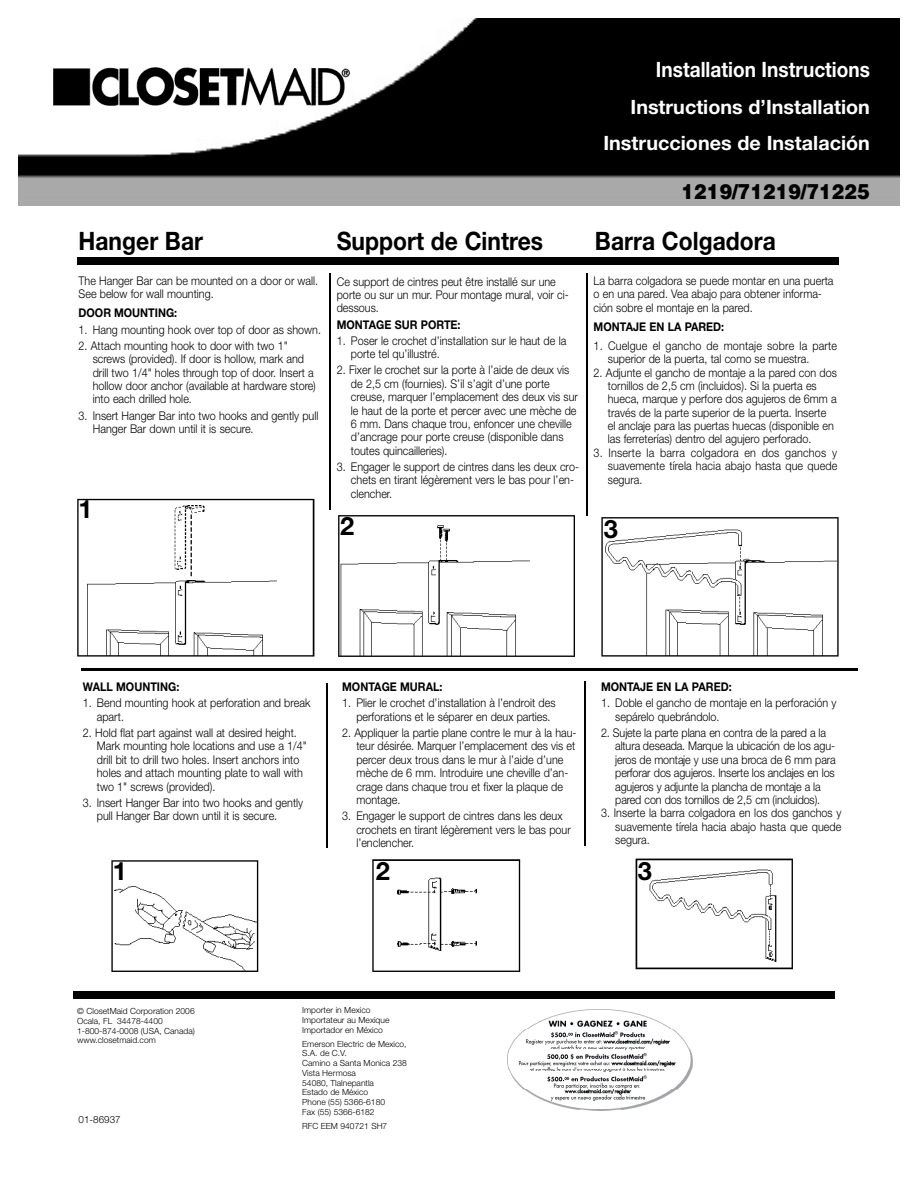
<style>
.page{position:relative;width:918px;height:1188px;background:#fff}
.page>*{position:absolute;margin:0;border:0;box-sizing:border-box;transform-origin:0 0}
.t1{font:700 25.35px "Helvetica Neue";color:#000;scale:.9 1}
.t2{font:700 25.35px "Helvetica Neue";color:#000}
.t3{font:700 21.15px "Helvetica Neue";color:#fff;scale:.9 1}
.t4{font:900 21.15px "Helvetica";color:#000;scale:.9 1}
.t5{font:700 19.8px/36.6px "Helvetica Neue";color:#fff;text-align:right}
.t6{font:300 12px/13.4px "Helvetica Neue";color:#000;scale:.9 1}
.t7{font:700 12px "Helvetica Neue";color:#000;scale:.9 1}
.t8{font:300 9.9px "Helvetica Neue";color:#000}
.t9{font:300 8.4px/9.8px "Helvetica Neue";color:#000}
</style>
<div class="page">
<div style="left:77px;top:258px;width:762px;height:7px;background:#000"></div>
<hr style="left:586px;top:273px;width:2px;height:243px;background:#000">
<hr style="left:329px;top:273px;width:2px;height:237px;background:#000">
<svg style="left:77px;top:499px;width:237px;height:158px"></svg>
<svg style="left:338px;top:515px;width:237px;height:142px"></svg>
<svg style="left:601px;top:517px;width:238px;height:140px"></svg>
<hr style="left:326px;top:684px;width:2px;height:164px;background:#000">
<hr style="left:585px;top:681px;width:1px;height:165px;background:#000">
<svg style="left:372px;top:859px;width:148px;height:113px"></svg>
<svg style="left:111px;top:860px;width:147px;height:112px"></svg>
<svg style="left:636px;top:859px;width:157px;height:110px"></svg>
<hr style="left:81px;top:668px;width:777px;height:2px;background:#000">
<img style="left:18px;top:18px;width:882px;height:187px">
<img style="left:53px;top:67px;width:297px;height:39px">
<div style="left:73px;top:992px;width:762px;height:7px;background:#000"></div>
<img style="left:527px;top:1010px;width:145px;height:19px">
<img style="left:508px;top:1029px;width:185px;height:82px">
<h2 class="t3" style="left:656px;top:62px;width:239px">Installation Instructions</h2>
<h3 class="t5" style="left:603px;top:90px;width:268px">Instructions d’Installation<br>Instrucciones de Instalación</h3>
<h2 class="t4" style="left:682px;top:176px;width:211px">1219/71219/71225</h2>
<h1 class="t1" style="left:79px;top:232px;width:140px">Hanger Bar</h1>
<h1 class="t1" style="left:337px;top:232px;width:231px">Support de Cintres</h1>
<h1 class="t1" style="left:595px;top:232px;width:202px">Barra Colgadora</h1>
<p class="t6" style="left:79px;top:275px;width:268px">The Hanger Bar can be mounted on a door or wall.<br>See below for wall mounting.</p>
<p class="t7" style="left:79px;top:309px;width:111px">DOOR MOUNTING:</p>
<p class="t6" style="left:79px;top:324px;width:271px">1. Hang mounting hook over top of door as shown.</p>
<p class="t6" style="left:93px;top:340px;width:249px;text-indent:-14px">2. Attach mounting hook to door with two 1" screws (provided). If door is hollow, mark and drill two 1/4" holes through top of door. Insert a hollow door anchor (available at hardware store) into each drilled hole.</p>
<p class="t6" style="left:93px;top:410px;width:252px;text-indent:-14px">3. Insert Hanger Bar into two hooks and gently pull<br>Hanger Bar down until it is secure.</p>
<h1 class="t2" style="left:79px;top:500px;width:16px">1</h1>
<p class="t6" style="left:337px;top:276px;width:259px">Ce support de cintres peut être installé sur une porte ou sur un mur. Pour montage mural, voir ci&shy;dessous.</p>
<p class="t7" style="left:337px;top:320px;width:139px">MONTAGE SUR PORTE:</p>
<p class="t6" style="left:351px;top:335px;width:241px;text-indent:-14px">1. Poser le crochet d’installation sur le haut de la porte tel qu’illustré.</p>
<p class="t6" style="left:351px;top:365px;width:254px;text-indent:-14px">2. Fixer le crochet sur la porte à l’aide de deux vis de 2,5 cm (fournies). S’il s’agit d’une porte creuse, marquer l’emplacement des deux vis sur le haut de la porte et percer avec une mèche de 6 mm. Dans chaque trou, enfoncer une cheville d’ancrage pour porte creuse (disponible dans toutes quincailleries).</p>
<p class="t6" style="left:351px;top:461px;width:255px;text-indent:-14px">3. Engager le support de cintres dans les deux cro&shy;chets en tirant légèrement vers le bas pour l’en&shy;clencher.</p>
<p class="t6" style="left:594px;top:275px;width:268px">La barra colgadora se puede montar en una puerta o en una pared. Vea abajo para obtener informa&shy;ción sobre el montaje en la pared.</p>
<p class="t7" style="left:594px;top:322px;width:147px">MONTAJE EN LA PARED:</p>
<p class="t6" style="left:608px;top:340px;width:256px;text-indent:-14px">1. Cuelgue el gancho de montaje sobre la parte superior de la puerta, tal como se muestra.</p>
<p class="t6" style="left:608px;top:367px;width:256px;text-indent:-14px">2. Adjunte el gancho de montaje a la pared con dos tornillos de 2,5 cm (incluidos). Si la puerta es hueca, marque y perfore dos agujeros de 6mm a través de la parte superior de la puerta. Inserte el anclaje para las puertas huecas (disponible en las ferreterías) dentro del agujero perforado.</p>
<p class="t6" style="left:608px;top:447px;width:256px;text-align:justify;text-indent:-14px">3. Inserte la barra colgadora en dos ganchos y suavemente tírela hacia abajo hasta que quede segura.</p>
<h1 class="t2" style="left:340px;top:517px;width:16px">2</h1>
<h1 class="t2" style="left:604px;top:520px;width:16px">3</h1>
<p class="t7" style="left:83px;top:683px;width:109px">WALL MOUNTING:</p>
<p class="t6" style="left:97px;top:697px;width:239px;text-indent:-14px">1. Bend mounting hook at perforation and break apart.</p>
<p class="t6" style="left:97px;top:727px;width:235px;text-indent:-14px">2. Hold flat part against wall at desired height.<br>Mark mounting hole locations and use a 1/4" drill bit to drill two holes. Insert anchors into holes and attach mounting plate to wall with two 1" screws (provided).</p>
<p class="t6" style="left:97px;top:797px;width:231px;text-indent:-14px">3. Insert Hanger Bar into two hooks and gently pull Hanger Bar down until it is secure.</p>
<p class="t7" style="left:342px;top:683px;width:113px">MONTAGE MURAL:</p>
<p class="t6" style="left:356px;top:697px;width:223px;text-indent:-14px">1. Plier le crochet d’installation à l’endroit des perforations et le séparer en deux parties.</p>
<p class="t6" style="left:356px;top:727px;width:246px;text-indent:-14px">2. Appliquer la partie plane contre le mur à la hau&shy;teur désirée. Marquer l’emplacement des vis et percer deux trous dans le mur à l’aide d’une mèche de 6 mm. Introduire une cheville d’an&shy;crage dans chaque trou et fixer la plaque de montage.</p>
<p class="t6" style="left:356px;top:811px;width:240px;text-indent:-14px">3. Engager le support de cintres dans les deux crochets en tirant légèrement vers le bas pour l’enclencher.</p>
<p class="t7" style="left:601px;top:683px;width:147px">MONTAJE EN LA PARED:</p>
<p class="t6" style="left:615px;top:697px;width:247px;text-indent:-14px">1. Doble el gancho de montaje en la perforación y sepárelo quebrándolo.</p>
<p class="t6" style="left:615px;top:727px;width:246px;text-indent:-14px">2. Sujete la parte plana en contra de la pared a la altura deseada. Marque la ubicación de los agu&shy;je ros de montaje y use una broca de 6 mm para p e rforar dos agujeros. Inserte los anclajes en los a g u je ros y adjunte la plancha de montaje a la<br>p a red con dos tornillos de 2,5 cm (incluidos).</p>
<p class="t6" style="left:615px;top:807px;width:253px;text-align:justify;text-indent:-14px">3. Inserte la barra colgadora en los dos ganchos y suavemente tírela hacia abajo hasta que quede segura.</p>
<h1 class="t2" style="left:113px;top:861px;width:16px">1</h1>
<h1 class="t2" style="left:376px;top:861px;width:16px">2</h1>
<h1 class="t2" style="left:638px;top:861px;width:16px">3</h1>
<p class="t9" style="left:77px;top:1007px;width:119px">© ClosetMaid Corporation 2006<br>Ocala, FL 34478-4400<br>1-800-874-0008 (USA, Canada) www.closetmaid.com</p>
<p class="t8" style="left:79px;top:1116px;width:44px">01-86937</p>
<p class="t9" style="left:302px;top:1006px;width:89px">Importer in Mexico<br>Importateur au Mexique<br>Importador en México</p>
<p class="t9" style="left:302px;top:1040px;width:106px">Emerson Electric de Mexico,<br>S.A. de C.V.<br>Camino a Santa Monica 238<br>Vista Hermosa<br>54080, Tlalnepantla<br>Estado de México<br>Phone (55) 5366-6180<br>Fax (55) 5366-6182</p>
<p class="t9" style="left:302px;top:1122px;width:87px">RFC EEM 940721 SH7</p>
</div>
